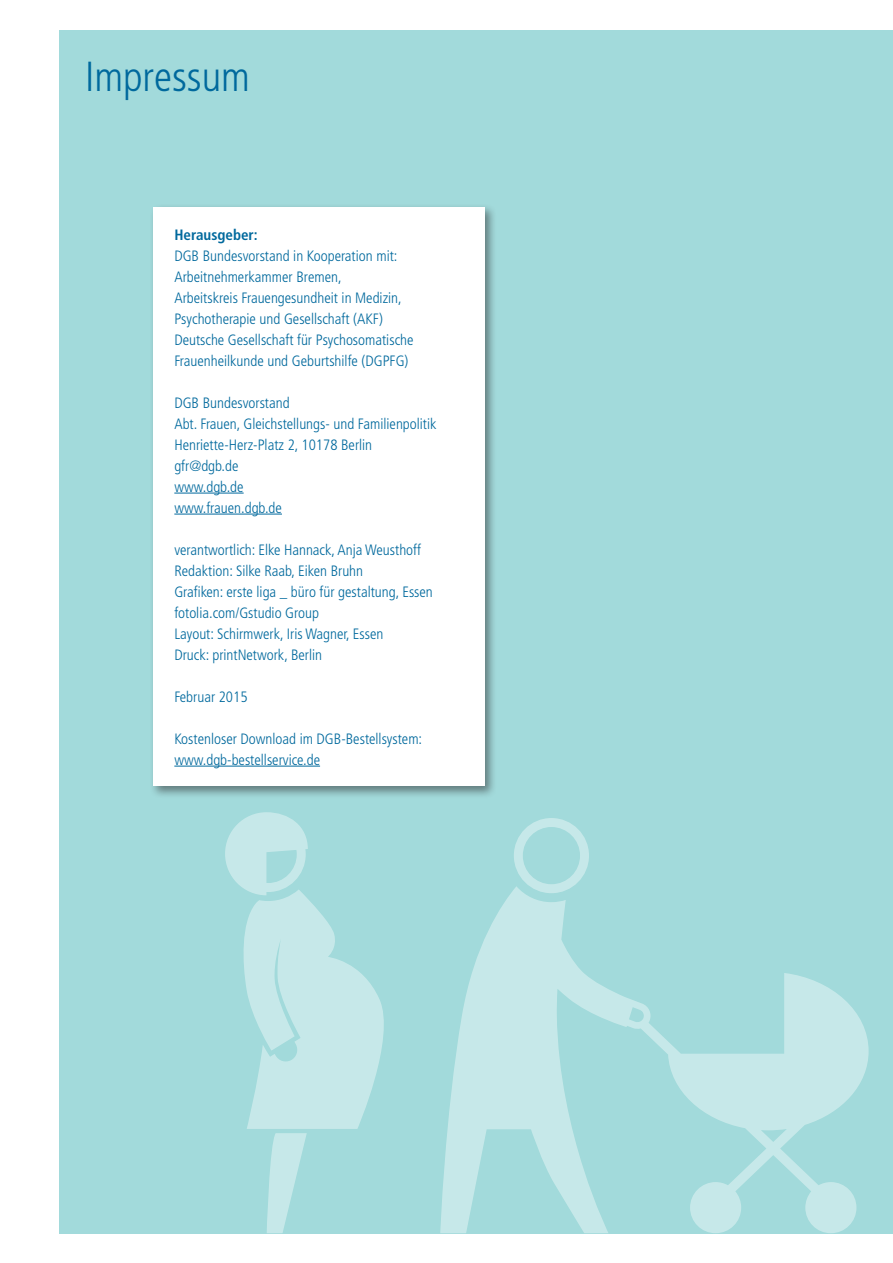
<style>
.page{position:relative;width:893px;height:1263px;background:#fff}
.page>*{position:absolute;margin:0;border:0;box-sizing:border-box;transform-origin:0 0}
.t1{font:300 condensed 42px "Frutiger";color:#00699d}
.t2{font:300 condensed 15px/21px "Frutiger";color:#00699d}
.t3{font:700 condensed 15px "Frutiger";color:#00699d}
</style>
<div class="page">
<div style="left:60px;top:30px;width:833px;height:1203px;background:#a2dadb"></div>
<svg style="left:225px;top:812px;width:159px;height:421px"></svg>
<svg style="left:514px;top:818px;width:75px;height:68px"></svg>
<svg style="left:440px;top:886px;width:429px;height:347px"></svg>
<div style="left:149px;top:203px;width:349px;height:595px;background:#231f20;opacity:.5"></div>
<div style="left:153px;top:207px;width:332px;height:579px;background:#fff"></div>
<hr style="left:174px;top:493px;width:70px;height:1px;background:#00699d">
<hr style="left:174px;top:514px;width:108px;height:1px;background:#00699d">
<hr style="left:174px;top:766px;width:146px;height:1px;background:#00699d">
<h1 class="t1" style="left:85px;top:53px;width:166px">Impressum</h1>
<p class="t3" style="left:174px;top:225px;width:85px">Herausgeber:</p>
<p class="t2" style="left:174px;top:245px;width:241px">DGB Bundesvorstand in Kooperation mit:<br>Arbeitnehmerkammer Bremen,<br>Arbeitskreis Frauengesundheit in Medizin, Psychotherapie und Gesellschaft (AKF)<br>Deutsche Gesellschaft für Psychosomatische Frauenheilkunde und Geburtshilfe (DGPFG)</p>
<p class="t2" style="left:174px;top:392px;width:264px">DGB Bundesvorstand<br>Abt. Frauen, Gleichstellungs- und Familienpolitik<br>Henriette-Herz-Platz 2, 10178 Berlin gfr@dgb.de<br>www.dgb.de<br>www.frauen.dgb.de</p>
<p class="t2" style="left:174px;top:539px;width:260px">verantwortlich: Elke Hannack, Anja Weusthoff Redaktion: Silke Raab, Eiken Bruhn<br>Grafiken: erste liga _ büro für gestaltung, Essen fotolia.com/Gstudio Group<br>Layout: Schirmwerk, Iris Wagner, Essen<br>Druck: printNetwork, Berlin</p>
<p class="t2" style="left:174px;top:686px;width:75px">Februar 2015</p>
<p class="t2" style="left:174px;top:728px;width:249px">Kostenloser Download im DGB-Bestellsystem: www.dgb-bestellservice.de</p>
</div>
